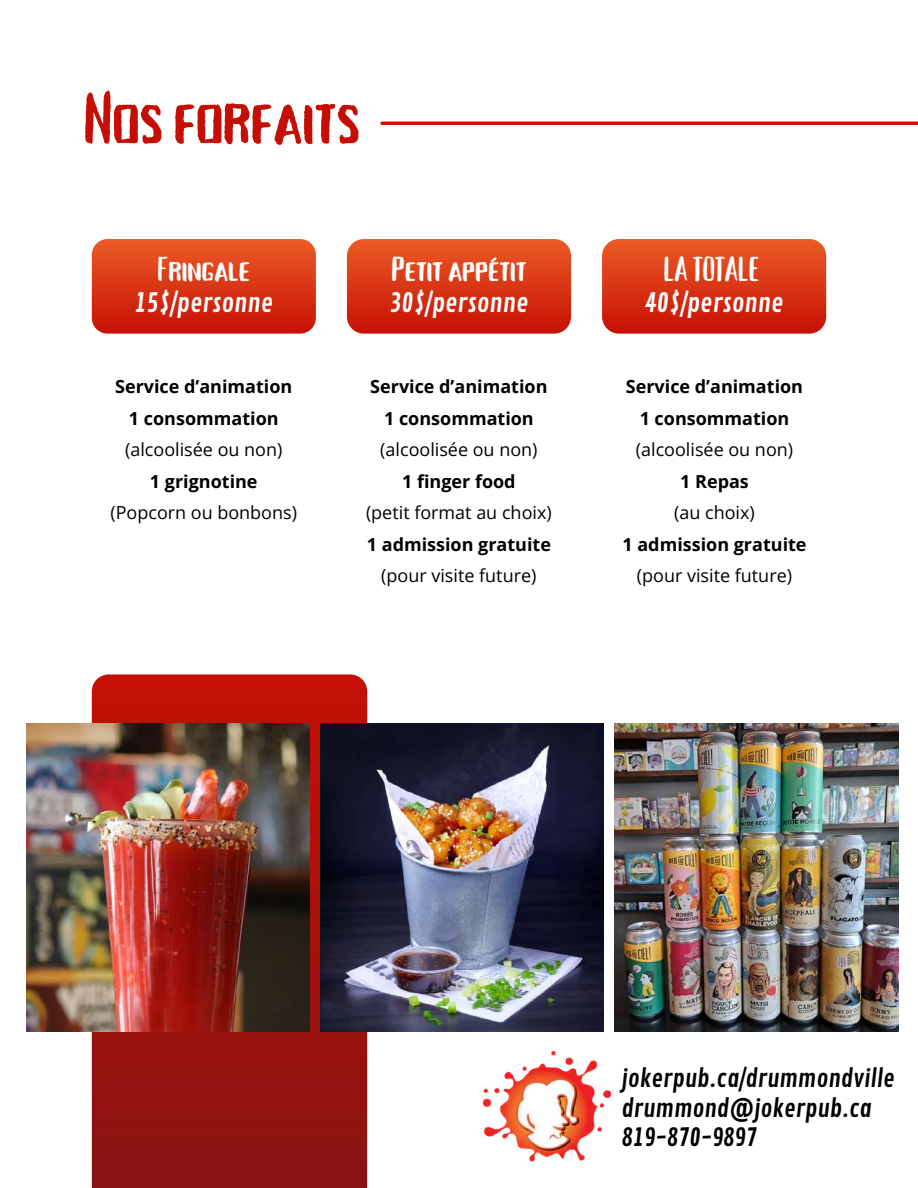
<style>
.page{position:relative;width:918px;height:1188px;background:#fff}
.page>*{position:absolute;margin:0;border:0;box-sizing:border-box;transform-origin:0 0}
.t1{font:72px "Tallow Sans TC Brush";color:#c60f04}
.t2{font:34.5px "Tallow Sans TC Brush";color:#fff}
.t3{font:25.5px "Contrail One";color:#fff}
.t4{font:24px/30.3px "Contrail One";color:#000}
.t5{font:700 18px/31.5px "Open Sans";color:#000;text-align:center}
.t6{font:18px "Open Sans";color:#000}
</style>
<div class="page">
<svg style="left:92px;top:674px;width:275px;height:514px;background:#9c120e"></svg>
<img style="left:26px;top:724px;width:284px;height:308px">
<img style="left:615px;top:724px;width:283px;height:308px">
<img style="left:321px;top:724px;width:282px;height:308px">
<hr style="left:382px;top:122px;width:536px;height:3px;background:#c60f04">
<div style="left:92px;top:239px;width:224px;height:95px;background:linear-gradient(to bottom,#eb5b26,#c61005);border-radius:16px"></div>
<div style="left:347px;top:239px;width:224px;height:95px;background:linear-gradient(to bottom,#eb5b26,#c61005);border-radius:17px"></div>
<div style="left:602px;top:239px;width:224px;height:95px;background:linear-gradient(to bottom,#eb5b26,#c61005);border-radius:17px"></div>
<img style="left:482px;top:1051px;width:130px;height:111px">
<h1 class="t1" style="left:84px;top:79px;width:278px">Nosforfaits</h1>
<h2 class="t2" style="left:157px;top:251px;width:94px">Fringale</h2>
<h3 class="t3" style="left:134px;top:288px;width:140px">15$/personne</h3>
<p class="t5" style="left:115px;top:371px;width:179px">Service d’animation<br>1 consommation</p>
<p class="t6" style="left:125px;top:437px;width:159px">(alcoolisée ou non)</p>
<p class="t5" style="left:150px;top:465px;width:109px">1 grignotine</p>
<p class="t6" style="left:111px;top:500px;width:188px">(Popcorn ou bonbons)</p>
<h2 class="t2" style="left:392px;top:251px;width:136px">Petit appétit</h2>
<h3 class="t3" style="left:390px;top:288px;width:140px">30$/personne</h3>
<p class="t5" style="left:370px;top:371px;width:179px">Service d’animation<br>1 consommation</p>
<p class="t6" style="left:380px;top:437px;width:159px">(alcoolisée ou non)</p>
<p class="t5" style="left:402px;top:465px;width:115px">1 finger food</p>
<p class="t6" style="left:366px;top:500px;width:187px">(petit format au choix)</p>
<p class="t5" style="left:367px;top:528px;width:186px">1 admission gratuite</p>
<p class="t6" style="left:381px;top:563px;width:157px">(pour visite future)</p>
<h2 class="t2" style="left:664px;top:251px;width:97px">LATOTALE</h2>
<h3 class="t3" style="left:645px;top:288px;width:140px">40$/personne</h3>
<p class="t5" style="left:626px;top:371px;width:179px">Service d’animation<br>1 consommation</p>
<p class="t6" style="left:636px;top:437px;width:159px">(alcoolisée ou non)</p>
<p class="t5" style="left:680px;top:465px;width:70px">1 Repas</p>
<p class="t6" style="left:674px;top:500px;width:82px">(au choix)</p>
<p class="t5" style="left:622px;top:528px;width:186px">1 admission gratuite</p>
<p class="t6" style="left:637px;top:563px;width:157px">(pour visite future)</p>
<h3 class="t4" style="left:622px;top:1064px;width:275px">jokerpub.ca/drummondville drummond@jokerpub.ca</h3>
<h3 class="t4" style="left:622px;top:1123px;width:137px">819-870-9897</h3>
</div>
